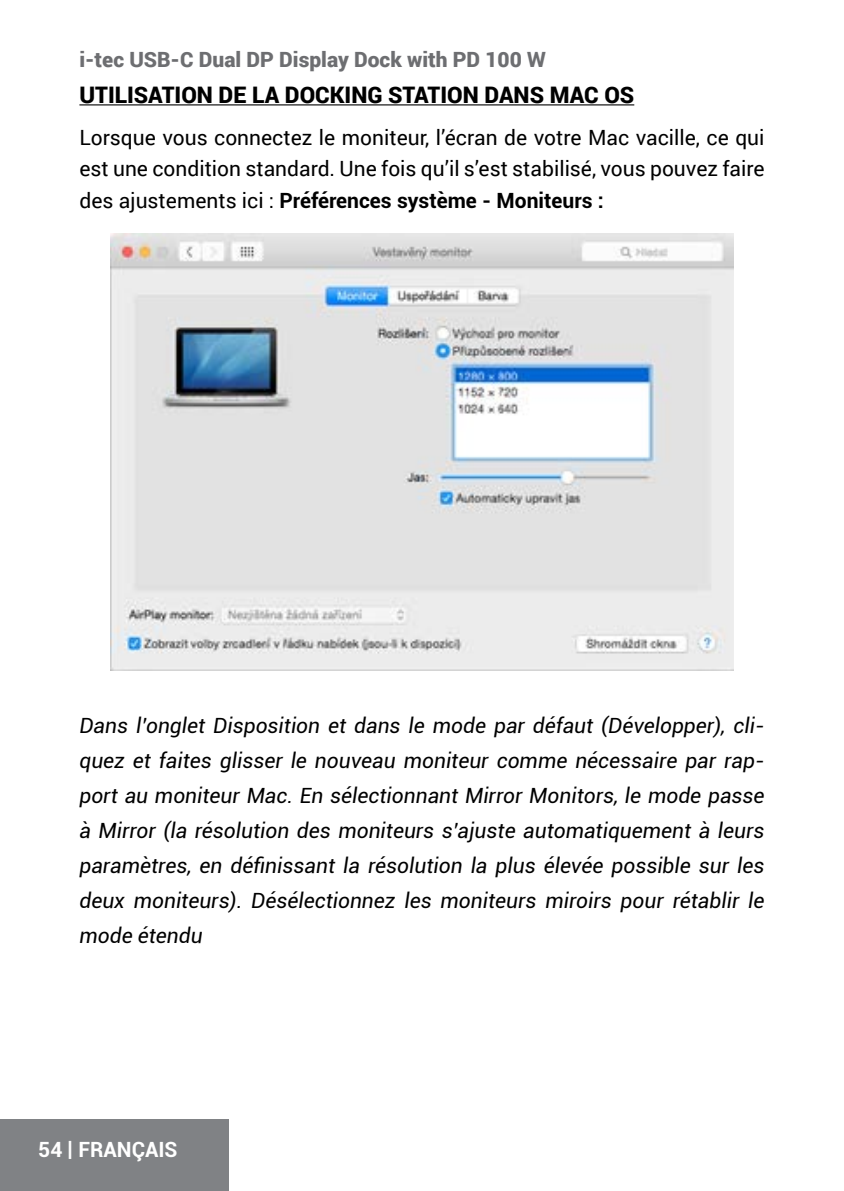
<style>
.page{position:relative;width:844px;height:1191px;background:#fff}
.page>*{position:absolute;margin:0;border:0;box-sizing:border-box;transform-origin:0 0}
.t1{font:900 22.75px "Roboto";color:#000}
.t2{font:italic 21px/35px "Roboto";color:#000;text-align:justify}
.t3{font:21px/31.5px "Roboto";color:#000;text-align:justify}
.t4{font:900 21px "Roboto";color:#6d6e71}
.t5{font:700 21px "Roboto";color:#fff}
.s1{font-weight:700}
</style>
<div class="page">
<div style="left:0;top:1119px;width:228px;height:72px;background:#808285"></div>
<img style="left:110px;top:233px;width:623px;height:437px">
<hr style="left:79px;top:104px;width:555px;height:1px;background:#000">
<p class="t4" style="left:79px;top:45px;width:468px">i-tec USB-C Dual DP Display Dock with PD 100 W</p>
<p class="t1" style="left:79px;top:79px;width:556px">UTILISATION DE LA DOCKING STATION DANS MAC OS</p>
<p class="t3" style="left:79px;top:121px;width:686px">Lorsque vous connectez le moniteur, l’écran de votre Mac vacille, ce qui est une condition standard. Une fois qu’il s’est stabilisé, vous pouvez faire des ajustements ici : <span class="s1">Préférences système - Moniteurs :</span></p>
<p class="t2" style="left:79px;top:707px;width:686px">Dans l’onglet Disposition et dans le mode par défaut (Développer), cli&shy;quez et faites glisser le nouveau moniteur comme nécessaire par rap&shy;port au moniteur Mac. En sélectionnant Mirror Monitors, le mode passe à Mirror (la résolution des moniteurs s’ajuste automatiquement à leurs paramètres, en définissant la résolution la plus élevée possible sur les deux moniteurs). Désélectionnez les moniteurs miroirs pour rétablir le mode étendu</p>
<p class="t5" style="left:38px;top:1134px;width:141px">54 | FRANÇAIS</p>
</div>
